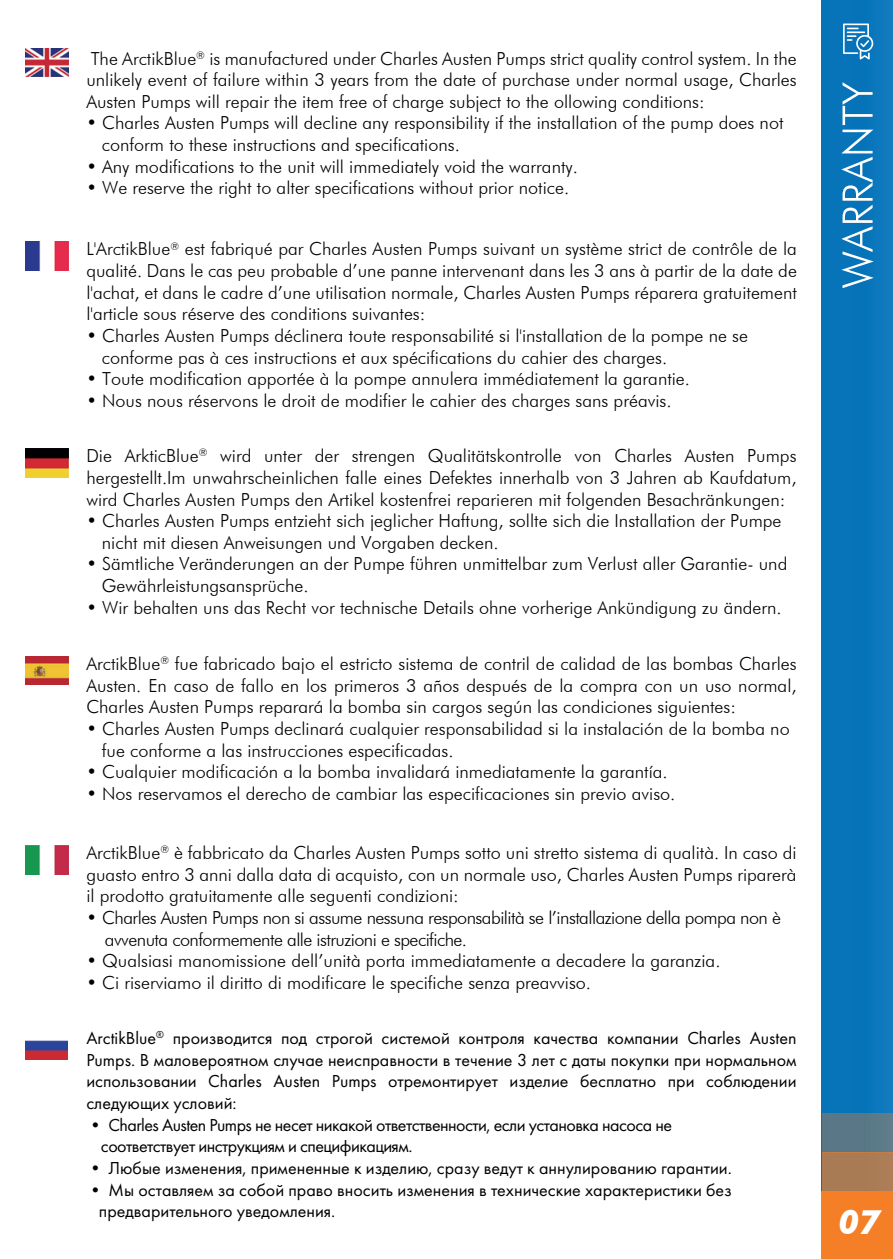
<style>
.page{position:relative;width:893px;height:1259px;background:#fff}
.page>*{position:absolute;margin:0;border:0;box-sizing:border-box;transform-origin:0 0}
.t1{font:italic 700 33.6px "Futura BT";color:#fff}
.t2{font:300 18px/21.6px "Futura BT";color:#000001;text-align:justify}
.t3{font:18px/21.6px "Futura PT";color:#000001;text-align:justify}
.t4{font:300 18px/21.6px "Futura BT";letter-spacing:-.03em;color:#000001}
.t5{font:18px/21.6px "Futura PT";letter-spacing:-.03em;color:#000001}
</style>
<div class="page">
<img style="left:26px;top:48px;width:42px;height:29px">
<img style="left:26px;top:242px;width:42px;height:28px">
<img style="left:26px;top:449px;width:42px;height:28px">
<img style="left:26px;top:656px;width:42px;height:29px">
<img style="left:26px;top:845px;width:42px;height:29px">
<img style="left:26px;top:1040px;width:42px;height:19px">
<div style="left:822px;top:0;width:71px;height:1259px;background:#0773b9"></div>
<div style="left:822px;top:1191px;width:71px;height:68px;background:#f47f27"></div>
<div style="left:822px;top:1152px;width:71px;height:39px;background:#a97b54"></div>
<div style="left:822px;top:1113px;width:71px;height:39px;background:#597786"></div>
<svg style="left:841px;top:82px;width:33px;height:206px"></svg>
<svg style="left:843px;top:24px;width:30px;height:36px"></svg>
<p class="t2" style="left:86px;top:47px;width:712px">The ArctikBlue<sup>®</sup> is manufactured under Charles Austen Pumps strict quality control system. In the unlikely event of failure within 3 years from the date of purchase under normal usage, Charles Austen Pumps will repair the item free of charge subject to the ollowing conditions:</p>
<p class="t2" style="left:102px;top:112px;width:683px;text-indent:-16px">• Charles Austen Pumps will decline any responsibility if the installation of the pump does not conform to these instructions and specifications.</p>
<p class="t2" style="left:86px;top:155px;width:493px">• Any modifications to the unit will immediately void the warranty.</p>
<p class="t2" style="left:86px;top:177px;width:484px">• We reserve the right to alter specifications without prior notice.</p>
<p class="t2" style="left:86px;top:238px;width:712px">L'ArctikBlue<sup>®</sup> est fabriqué par Charles Austen Pumps suivant un système strict de contrôle de la qualité. Dans le cas peu probable d’une panne intervenant dans les 3 ans à partir de la date de l'achat, et dans le cadre d’une utilisation normale, Charles Austen Pumps réparera gratuitement l'article sous réserve des conditions suivantes:</p>
<p class="t2" style="left:102px;top:324px;width:648px;text-indent:-16px">• Charles Austen Pumps déclinera toute responsabilité si l'installation de la pompe ne se conforme pas à ces instructions et aux spécifications du cahier des charges.</p>
<p class="t2" style="left:86px;top:368px;width:605px">• Toute modification apportée à la pompe annulera immédiatement la garantie.</p>
<p class="t2" style="left:86px;top:389px;width:587px">• Nous nous réservons le droit de modifier le cahier des charges sans préavis.</p>
<p class="t2" style="left:86px;top:445px;width:712px">Die ArkticBlue<sup>®</sup> wird unter der strengen Qualitätskontrolle von Charles Austen Pumps hergestellt.Im unwahrscheinlichen falle eines Defektes innerhalb von 3 Jahren ab Kaufdatum, wird Charles Austen Pumps den Artikel kostenfrei reparieren mit folgenden Besachränkungen:</p>
<p class="t2" style="left:102px;top:510px;width:681px;text-indent:-16px">• Charles Austen Pumps entzieht sich jeglicher Haftung, sollte sich die Installation der Pumpe nicht mit diesen Anweisungen und Vorgaben decken.</p>
<p class="t2" style="left:102px;top:553px;width:687px;text-indent:-16px">• Sämtliche Veränderungen an der Pumpe führen unmittelbar zum Verlust aller Garantie- und<br>Gewährleistungsansprüche.</p>
<p class="t2" style="left:86px;top:596px;width:697px">• Wir behalten uns das Recht vor technische Details ohne vorherige Ankündigung zu ändern.</p>
<p class="t2" style="left:86px;top:653px;width:712px">ArctikBlue<sup>®</sup> fue fabricado bajo el estricto sistema de contril de calidad de las bombas Charles Austen. En caso de fallo en los primeros 3 años después de la compra con un uso normal, Charles Austen Pumps reparará la bomba sin cargos según las condiciones siguientes:</p>
<p class="t2" style="left:102px;top:717px;width:689px;text-indent:-16px">• Charles Austen Pumps declinará cualquier responsabilidad si la instalación de la bomba no fue conforme a las instrucciones especificadas.</p>
<p class="t2" style="left:86px;top:761px;width:583px">• Cualquier modificación a la bomba invalidará inmediatamente la garantía.</p>
<p class="t2" style="left:86px;top:782px;width:590px">• Nos reservamos el derecho de cambiar las especificaciones sin previo aviso.</p>
<p class="t2" style="left:86px;top:842px;width:712px">ArctikBlue<sup>®</sup> è fabbricato da Charles Austen Pumps sotto uni stretto sistema di qualità. In caso di guasto entro 3 anni dalla data di acquisto, con un normale uso, Charles Austen Pumps riparerà il prodotto gratuitamente alle seguenti condizioni:</p>
<p class="t4" style="left:105px;top:906px;width:678px;text-indent:-19px">• Charles Austen Pumps non si assume nessuna responsabilità se l’installazione della pompa non è avvenuta conformemente alle istruzioni e specifiche.</p>
<p class="t2" style="left:86px;top:950px;width:636px">• Qualsiasi manomissione dell’unità porta immediatamente a decadere la garanzia.</p>
<p class="t2" style="left:86px;top:971px;width:506px">• Ci riserviamo il diritto di modificare le specifiche senza preavviso.</p>
<p class="t3" style="left:86px;top:1027px;width:712px">ArctikBlue<sup>®</sup> производится под строгой системой контроля качества компании Charles Austen Pumps. В маловероятном случае неисправности в течение 3 лет с даты покупки при нормальном использовании Charles Austen Pumps отремонтирует изделие бесплатно при соблюдении следующих условий:</p>
<p class="t5" style="left:101px;top:1113px;width:572px;text-indent:-15px">• Charles Austen Pumps не несет никакой ответственности, если установка насоса не соответствует инструкциям и спецификациям.</p>
<p class="t3" style="left:86px;top:1157px;width:647px">• Любые изменения, примененные к изделию, сразу ведут к аннулированию гарантии.</p>
<p class="t3" style="left:99px;top:1178px;width:634px;text-indent:-13px">• Мы оставляем за собой право вносить изменения в технические характеристики без предварительного уведомления.</p>
<h1 class="t1" style="left:839px;top:1201px;width:43px">07</h1>
</div>
